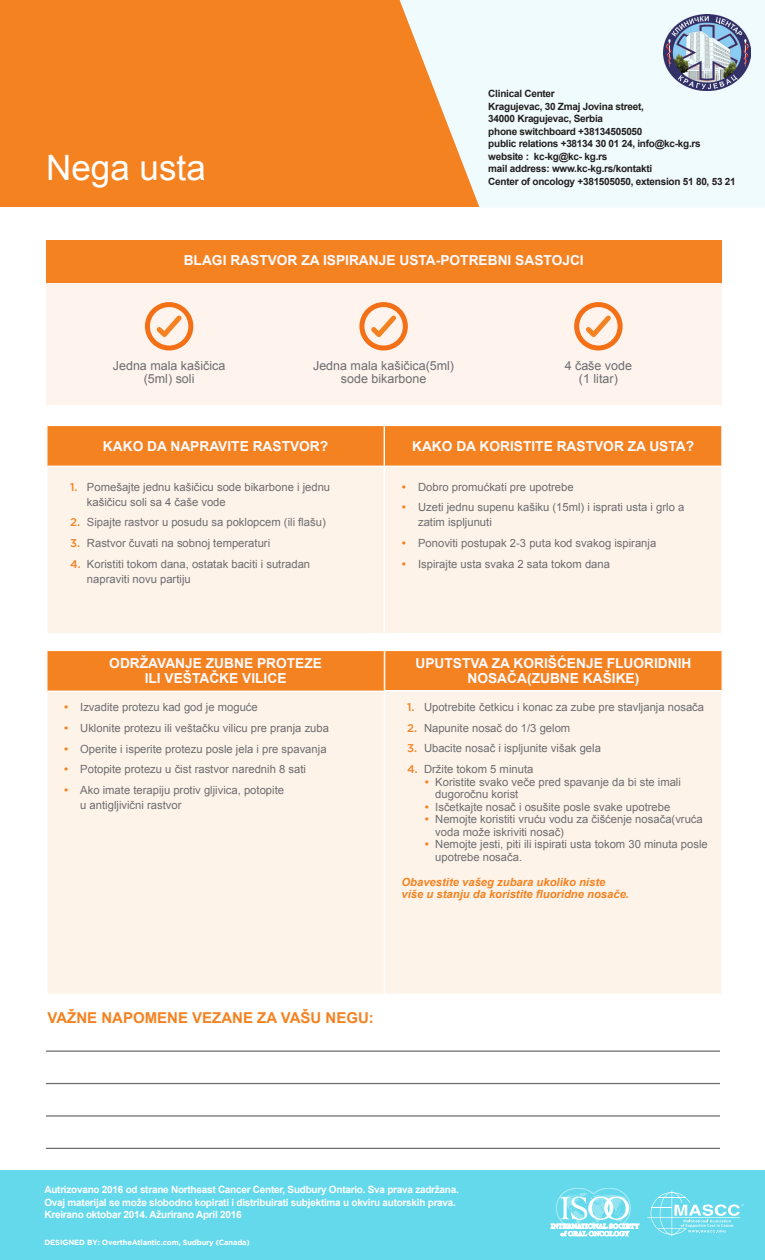
<style>
.page{position:relative;width:765px;height:1260px;background:#fff}
.page>*{position:absolute;margin:0;border:0;box-sizing:border-box;transform-origin:0 0}
.t1{font:35px "Arial";color:#fff}
.t2{font:700 15px "Arial";color:#f58221}
.t3{font:700 13.75px/15px "Arial";color:#fffbff;text-align:center}
.t4{font:12.5px "Arial";color:#6c6d70}
.t5{font:11.25px/15px "Arial";color:#6c6d70}
.t6{font:italic 700 11.25px "Arial";color:#f58221}
.t7{font:700 10px "Arial";letter-spacing:-.025em;color:#231f20}
.t8{font:700 10px "Arial";letter-spacing:-.025em;color:#fff}
.t9{font:700 7.5px "Gotham";letter-spacing:-.02em;color:#fff}
.s1{font-family:"Gotham";font-weight:500;color:#f58221}
</style>
<div class="page">
<div style="left:0;top:0;width:620px;height:207px;background:#f58221"></div>
<div style="left:46px;top:240px;width:675px;height:164px;background:#fef4ed"></div>
<div style="left:46px;top:240px;width:675px;height:42px;background:#f58221"></div>
<div style="left:145px;top:302px;width:48px;height:49px;border:5px solid #f47017;border-radius:50%"></div>
<svg style="left:152px;top:311px;width:34px;height:31px"></svg>
<div style="left:359px;top:302px;width:49px;height:49px;border:5px solid #f47017;border-radius:50%"></div>
<svg style="left:367px;top:311px;width:34px;height:31px"></svg>
<div style="left:574px;top:302px;width:49px;height:49px;border:5px solid #f47017;border-radius:50%"></div>
<svg style="left:581px;top:311px;width:34px;height:31px"></svg>
<div style="left:47px;top:425px;width:337px;height:41px;background:#f58221"></div>
<div style="left:47px;top:466px;width:337px;height:168px;background:#fef3e9"></div>
<hr style="left:46px;top:425px;width:339px;height:1px;background:#fff">
<hr style="left:46px;top:426px;width:2px;height:40px;background:#fff">
<hr style="left:46px;top:466px;width:2px;height:167px;background:#fff">
<hr style="left:48px;top:466px;width:337px;height:1px;background:#fff">
<hr style="left:46px;top:633px;width:339px;height:1px;background:#fff">
<div style="left:384px;top:425px;width:338px;height:41px;background:#f58221"></div>
<div style="left:384px;top:466px;width:338px;height:168px;background:#fef3e9"></div>
<hr style="left:384px;top:425px;width:339px;height:1px;background:#fff">
<hr style="left:384px;top:426px;width:1px;height:40px;background:#fff">
<hr style="left:384px;top:466px;width:1px;height:167px;background:#fff">
<hr style="left:721px;top:426px;width:2px;height:40px;background:#fff">
<hr style="left:385px;top:466px;width:338px;height:1px;background:#fff">
<hr style="left:721px;top:467px;width:2px;height:166px;background:#fff">
<hr style="left:384px;top:633px;width:339px;height:1px;background:#fff">
<hr style="left:46px;top:1051px;width:674px;height:1px;background:#6c6d70">
<hr style="left:46px;top:1083px;width:674px;height:1px;background:#6c6d70">
<hr style="left:46px;top:1115px;width:674px;height:2px;background:#6c6d70">
<hr style="left:46px;top:1148px;width:674px;height:1px;background:#6c6d70">
<div style="left:47px;top:650px;width:337px;height:41px;background:#f58221"></div>
<div style="left:47px;top:691px;width:337px;height:303px;background:#fef3e9"></div>
<hr style="left:46px;top:650px;width:339px;height:1px;background:#fff">
<hr style="left:46px;top:651px;width:2px;height:40px;background:#fff">
<hr style="left:46px;top:691px;width:2px;height:303px;background:#fff">
<hr style="left:48px;top:691px;width:337px;height:1px;background:#fff">
<div style="left:385px;top:650px;width:337px;height:41px;background:#f58221"></div>
<div style="left:385px;top:691px;width:337px;height:303px;background:#fef3e9"></div>
<hr style="left:384px;top:650px;width:339px;height:1px;background:#fff">
<hr style="left:385px;top:690px;width:338px;height:1px;background:#fff">
<svg style="left:400px;top:0;width:365px;height:207px;fill:#f0fbfd"></svg>
<img style="left:664px;top:14px;width:86px;height:76px">
<div style="left:0;top:1170px;width:765px;height:90px;background:#65d9ec"></div>
<hr style="left:647px;top:1217px;width:93px;height:1px;background:#fff">
<svg style="left:651px;top:1190px;width:92px;height:47px"></svg>
<svg style="left:551px;top:1188px;width:88px;height:48px"></svg>
<p class="t1" style="left:46px;top:145px;width:161px">Nega usta</p>
<p class="t7" style="left:488px;top:87px;width:68px">Clinical Center</p>
<p class="t7" style="left:488px;top:100px;width:157px">Kragujevac, 30 Zmaj Jovina street,</p>
<p class="t7" style="left:488px;top:112px;width:116px">34000 Kragujevac, Serbia</p>
<p class="t7" style="left:488px;top:125px;width:156px">phone switchboard +38134505050</p>
<p class="t7" style="left:488px;top:137px;width:214px">public relations +38134 30 01 24, info@kc-kg.rs</p>
<p class="t7" style="left:488px;top:150px;width:121px">website : kc-kg@kc- kg.rs</p>
<p class="t7" style="left:488px;top:162px;width:165px">mail address: www.kc-kg.rs/kontakti</p>
<p class="t7" style="left:488px;top:175px;width:249px">Center of oncology +381505050, extension 51 80, 53 21</p>
<p class="t3" style="left:184px;top:253px;width:402px">BLAGI RASTVOR ZA ISPIRANJE USTA-POTREBNI SASTOJCI</p>
<p class="t4" style="left:113px;top:358px;width:114px">Jedna mala kašičica</p>
<p class="t4" style="left:144px;top:370px;width:52px">(5ml) soli</p>
<p class="t4" style="left:313px;top:358px;width:143px">Jedna mala kašičica(5ml)</p>
<p class="t4" style="left:341px;top:370px;width:87px">sode bikarbone</p>
<p class="t4" style="left:565px;top:358px;width:69px">4 čaše vode</p>
<p class="t4" style="left:579px;top:370px;width:40px">(1 litar)</p>
<p class="t3" style="left:103px;top:439px;width:227px">KAKO DA NAPRAVITE RASTVOR?</p>
<p class="t3" style="left:412px;top:439px;width:284px">KAKO DA KORISTITE RASTVOR ZA USTA?</p>
<p class="t5" style="left:87px;top:480px;width:245px;text-indent:-17px"><span class="s1">1.</span> Pomešajte jednu kašičicu sode bikarbone i jednu kašičicu soli sa 4 čaše vode</p>
<p class="t5" style="left:70px;top:515px;width:257px"><span class="s1">2.</span> Sipajte rastvor u posudu sa poklopcem (ili flašu)</p>
<p class="t5" style="left:70px;top:536px;width:202px"><span class="s1">3.</span> Rastvor čuvati na sobnoj temperaturi</p>
<p class="t5" style="left:87px;top:556px;width:225px;text-indent:-17px"><span class="s1">4.</span> Koristiti tokom dana, ostatak baciti i sutradan napraviti novu partiju</p>
<p class="t3" style="left:109px;top:656px;width:214px">ODRŽAVANJE ZUBNE PROTEZE</p>
<p class="t3" style="left:145px;top:671px;width:143px">ILI VEŠTAČKE VILICE</p>
<p class="t5" style="left:63px;top:700px;width:196px"><span class="s1">•</span> Izvadite protezu kad god je moguće</p>
<p class="t5" style="left:63px;top:721px;width:267px"><span class="s1">•</span> Uklonite protezu ili veštačku vilicu pre pranja zuba</p>
<p class="t5" style="left:63px;top:741px;width:265px"><span class="s1">•</span> Operite i isperite protezu posle jela i pre spavanja</p>
<p class="t5" style="left:63px;top:762px;width:244px"><span class="s1">•</span> Potopite protezu u čist rastvor narednih 8 sati</p>
<p class="t5" style="left:80px;top:782px;width:205px;text-indent:-17px"><span class="s1">•</span> Ako imate terapiju protiv gljivica, potopite u antigljivični rastvor</p>
<p class="t5" style="left:401px;top:480px;width:174px"><span class="s1">•</span> Dobro promućkati pre upotrebe</p>
<p class="t5" style="left:418px;top:500px;width:268px;text-indent:-17px"><span class="s1">•</span> Uzeti jednu supenu kašiku (15ml) i isprati usta i grlo a zatim ispljunuti</p>
<p class="t5" style="left:401px;top:536px;width:257px"><span class="s1">•</span> Ponoviti postupak 2-3 puta kod svakog ispiranja</p>
<p class="t5" style="left:401px;top:556px;width:210px"><span class="s1">•</span> Ispirajte usta svaka 2 sata tokom dana</p>
<p class="t3" style="left:415px;top:656px;width:278px">UPUTSTVA ZA KORIŠĆENJE FLUORIDNIH<br>NOSAČA(ZUBNE KAŠIKE)</p>
<p class="t5" style="left:407px;top:700px;width:298px"><span class="s1">1.</span> Upotrebite četkicu i konac za zube pre stavljanja nosača</p>
<p class="t5" style="left:407px;top:720px;width:165px"><span class="s1">2.</span> Napunite nosač do 1/3 gelom</p>
<p class="t5" style="left:407px;top:741px;width:195px"><span class="s1">3.</span> Ubacite nosač i ispljunite višak gela</p>
<p class="t5" style="left:407px;top:762px;width:128px"><span class="s1">4.</span> Držite tokom 5 minuta</p>
<p class="t5" style="left:435px;top:775px;width:247px;line-height:12.5px;text-indent:-11px"><span class="s1">•</span> Koristite svako veče pred spavanje da bi ste imali dugoročnu korist</p>
<p class="t5" style="left:424px;top:799px;width:248px"><span class="s1">•</span> Isčetkajte nosač i osušite posle svake upotrebe</p>
<p class="t5" style="left:435px;top:813px;width:269px;line-height:12.5px;text-indent:-11px"><span class="s1">•</span> Nemojte koristiti vruću vodu za čišćenje nosača(vruća voda može iskriviti nosač)</p>
<p class="t5" style="left:435px;top:838px;width:274px;line-height:12.5px;text-indent:-11px"><span class="s1">•</span> Nemojte jesti, piti ili ispirati usta tokom 30 minuta posle upotrebe nosača.</p>
<p class="t6" style="left:402px;top:874px;width:205px">Obavestite vašeg zubara ukoliko niste</p>
<p class="t6" style="left:402px;top:887px;width:229px">više u stanju da koristite fluoridne nosače.</p>
<p class="t2" style="left:48px;top:1008px;width:328px">VAŽNE NAPOMENE VEZANE ZA VAŠU NEGU:</p>
<p class="t8" style="left:44px;top:1183px;width:416px">Autrizovano 2016 od strane Northeast Cancer Center, Sudbury Ontario. Sva prava zadržana.</p>
<p class="t8" style="left:44px;top:1196px;width:413px">Ovaj materijal se može slobodno kopirati i distribuirati subjektima u okviru autorskih prava.</p>
<p class="t8" style="left:44px;top:1208px;width:199px">Kreirano oktobar 2014. Ažurirano April 2016</p>
<p class="t9" style="left:44px;top:1238px;width:207px">DESIGNED BY: OvertheAtlantic.com, Sudbury (Canada)</p>
</div>
